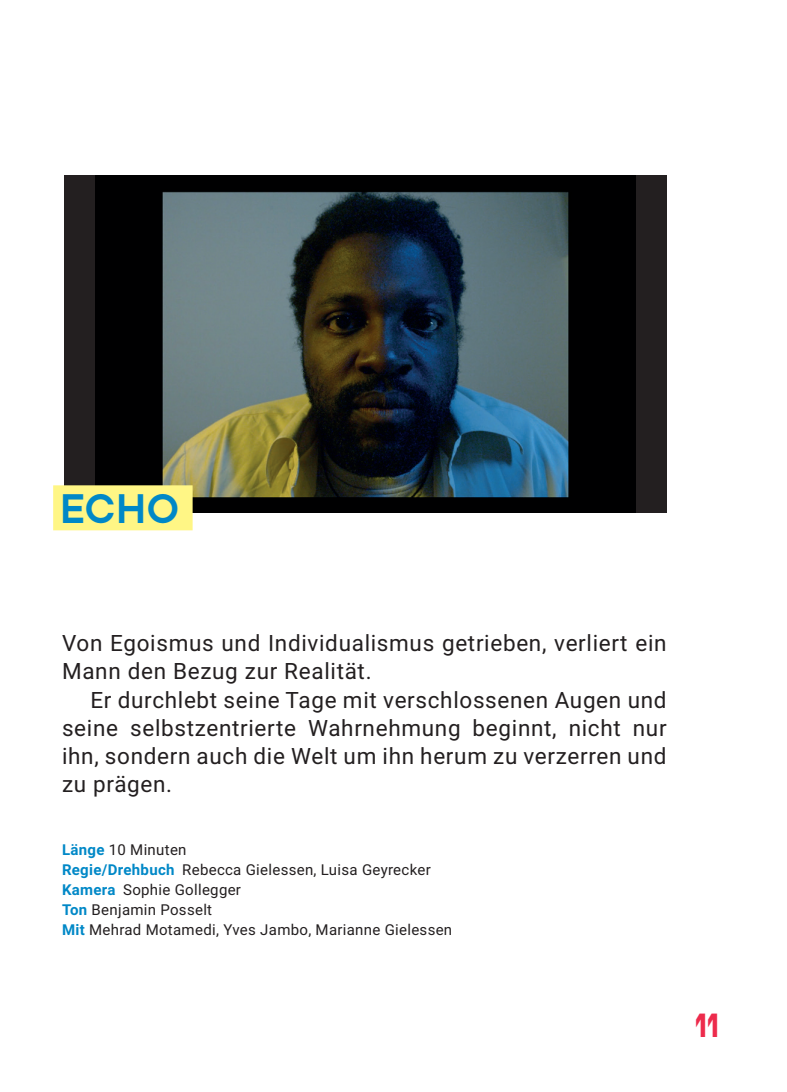
<style>
.page{position:relative;width:787px;height:1092px;background:#fff}
.page>*{position:absolute;margin:0;border:0;box-sizing:border-box;transform-origin:0 0}
.t1{font:700 40px "Studio Feixen Edgy";color:#0088c7}
.t2{font:700 32.5px "Studio Feixen Edgy";color:#ed2b4c}
.t3{font:22.5px/28px "Roboto";letter-spacing:.03em;color:#231f20}
.t4{font:15px/20px "Roboto";letter-spacing:.02em;color:#231f20}
.s1{font-weight:700;color:#0088c7}
</style>
<div class="page">
<div style="left:64px;top:175px;width:602px;height:338px;background:#231f20"></div>
<img style="left:95px;top:175px;width:540px;height:338px">
<div style="left:53px;top:485px;width:140px;height:45px;background:#fff685"></div>
<h1 class="t1" style="left:60px;top:482px;width:120px">ECHO</h1>
<p class="t3" style="left:62px;top:628px;width:606px">Von Egoismus und Individualismus getrieben, verliert ein<br>Mann den Bezug zur Realität.</p>
<p class="t3" style="left:62px;top:684px;width:606px;text-align:justify;text-indent:28px">Er durchlebt seine Tage mit verschlossenen Augen und seine selbstzentrierte Wahrnehmung beginnt, nicht nur ihn, sondern auch die Welt um ihn herum zu verzerren und zu prägen.</p>
<p class="t4" style="left:62px;top:838px;width:392px"><span class="s1">Länge</span> 10 Minuten<br><span class="s1">Regie/Drehbuch</span> Rebecca Gielessen, Luisa Geyrecker <span class="s1">Kamera</span> Sophie Gollegger<br><span class="s1">Ton</span> Benjamin Posselt<br><span class="s1">Mit</span> Mehrad Motamedi, Yves Jambo, Marianne Gielessen</p>
<h2 class="t2" style="left:695px;top:1003px;width:26px">11</h2>
</div>
